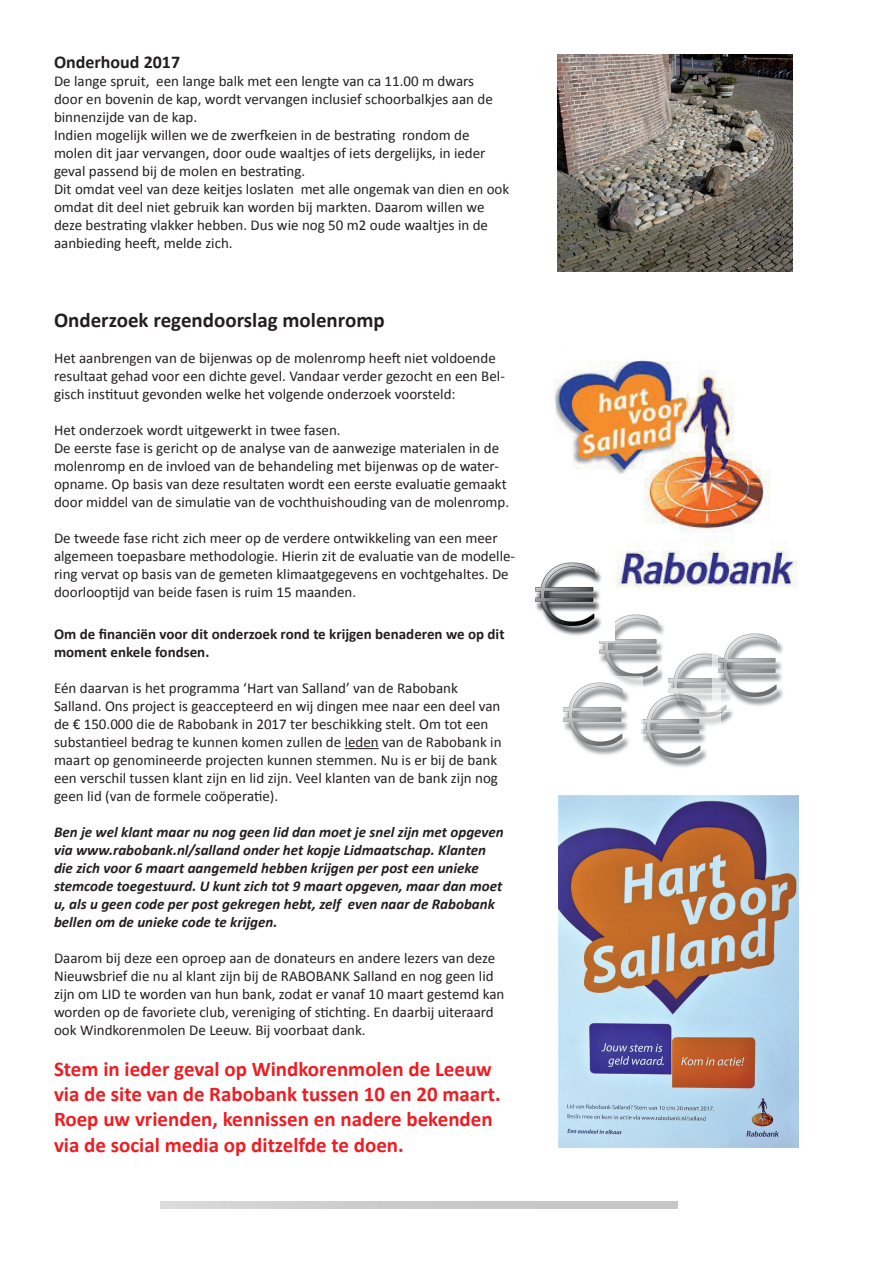
<style>
.page{position:relative;width:893px;height:1263px;background:#fff}
.page>*{position:absolute;margin:0;border:0;box-sizing:border-box;transform-origin:0 0}
.t1{font:700 21px/25.2px "Calibri";color:#ee1d23}
.t2{font:700 21px "Calibri";color:#231f20}
.t3{font:700 18px "Calibri";color:#231f20}
.t4{font:15px/18px "Calibri";color:#231f20}
.t5{font:italic 700 15px/18px "Calibri";color:#231f20}
.t6{font:700 15px/18px "Calibri";color:#231f20}
</style>
<div class="page">
<svg style="left:160px;top:1201px;width:518px;height:8px;background:#cdcccd"></svg>
<hr style="left:345px;top:748px;width:34px;height:1px;background:#231f20">
<img style="left:554px;top:360px;width:244px;height:229px">
<img style="left:599px;top:614px;width:65px;height:73px">
<img style="left:535px;top:556px;width:79px;height:84px">
<img style="left:558px;top:54px;width:235px;height:217px">
<img style="left:558px;top:795px;width:240px;height:353px">
<img style="left:662px;top:647px;width:71px;height:77px">
<img style="left:712px;top:633px;width:71px;height:79px">
<img style="left:642px;top:688px;width:78px;height:79px">
<img style="left:563px;top:676px;width:79px;height:79px">
<p class="t3" style="left:54px;top:50px;width:128px">Onderhoud 2017</p>
<p class="t4" style="left:54px;top:72px;width:457px">De lange spruit, een lange balk met een lengte van ca 11.00 m dwars<br>door en bovenin de kap, wordt vervangen inclusief schoorbalkjes aan de binnenzijde van de kap.<br>Indien mogelijk willen we de zwerfkeien in de bestrating rondom de molen dit jaar vervangen, door oude waaltjes of iets dergelijks, in ieder geval passend bij de molen en bestrating.<br>Dit omdat veel van deze keitjes loslaten met alle ongemak van dien en ook omdat dit deel niet gebruik kan worden bij markten. Daarom willen we deze bestrating vlakker hebben. Dus wie nog 50 m2 oude waaltjes in de aanbieding heeft, melde zich.</p>
<h1 class="t2" style="left:54px;top:306px;width:332px">Onderzoek regendoorslag molenromp</h1>
<p class="t4" style="left:54px;top:349px;width:452px">Het aanbrengen van de bijenwas op de molenromp heeft niet voldoende resultaat gehad voor een dichte gevel. Vandaar verder gezocht en een Bel&shy;gisch instituut gevonden welke het volgende onderzoek voorsteld:</p>
<p class="t4" style="left:54px;top:421px;width:457px">Het onderzoek wordt uitgewerkt in twee fasen.<br>De eerste fase is gericht op de analyse van de aanwezige materialen in de molenromp en de invloed van de behandeling met bijenwas op de water&shy;opname. Op basis van deze resultaten wordt een eerste evaluatie gemaakt door middel van de simulatie van de vochthuishouding van de molenromp.</p>
<p class="t4" style="left:54px;top:529px;width:463px">De tweede fase richt zich meer op de verdere ontwikkeling van een meer algemeen toepasbare methodologie. Hierin zit de evaluatie van de modelle&shy;ring vervat op basis van de gemeten klimaatgegevens en vochtgehaltes. De doorlooptijd van beide fasen is ruim 15 maanden.</p>
<p class="t6" style="left:54px;top:625px;width:452px">Om de financiën voor dit onderzoek rond te krijgen benaderen we op dit moment enkele fondsen.</p>
<p class="t4" style="left:54px;top:679px;width:449px">Eén daarvan is het programma ‘Hart van Salland’ van de Rabobank Salland. Ons project is geaccepteerd en wij dingen mee naar een deel van de € 150.000 die de Rabobank in 2017 ter beschikking stelt. Om tot een substantieel bedrag te kunnen komen zullen de leden van de Rabobank in maart op genomineerde projecten kunnen stemmen. Nu is er bij de bank een verschil tussen klant zijn en lid zijn. Veel klanten van de bank zijn nog geen lid (van de formele coöperatie).</p>
<p class="t5" style="left:54px;top:823px;width:451px">Ben je wel klant maar nu nog geen lid dan moet je snel zijn met opgeven via www.rabobank.nl/salland onder het kopje Lidmaatschap. Klanten die zich voor 6 maart aangemeld hebben krijgen per post een unieke stemcode toegestuurd. U kunt zich tot 9 maart opgeven, maar dan moet u, als u geen code per post gekregen hebt, zelf even naar de Rabobank bellen om de unieke code te krijgen.</p>
<p class="t4" style="left:54px;top:949px;width:452px">Daarom bij deze een oproep aan de donateurs en andere lezers van deze Nieuwsbrief die nu al klant zijn bij de RABOBANK Salland en nog geen lid zijn om LID te worden van hun bank, zodat er vanaf 10 maart gestemd kan worden op de favoriete club, vereniging of stichting. En daarbij uiteraard ook Windkorenmolen De Leeuw. Bij voorbaat dank.</p>
<h1 class="t1" style="left:54px;top:1056px;width:448px">Stem in ieder geval op Windkorenmolen de Leeuw via de site van de Rabobank tussen 10 en 20 maart.<br>Roep uw vrienden, kennissen en nadere bekenden via de social media op ditzelfde te doen.</h1>
</div>
